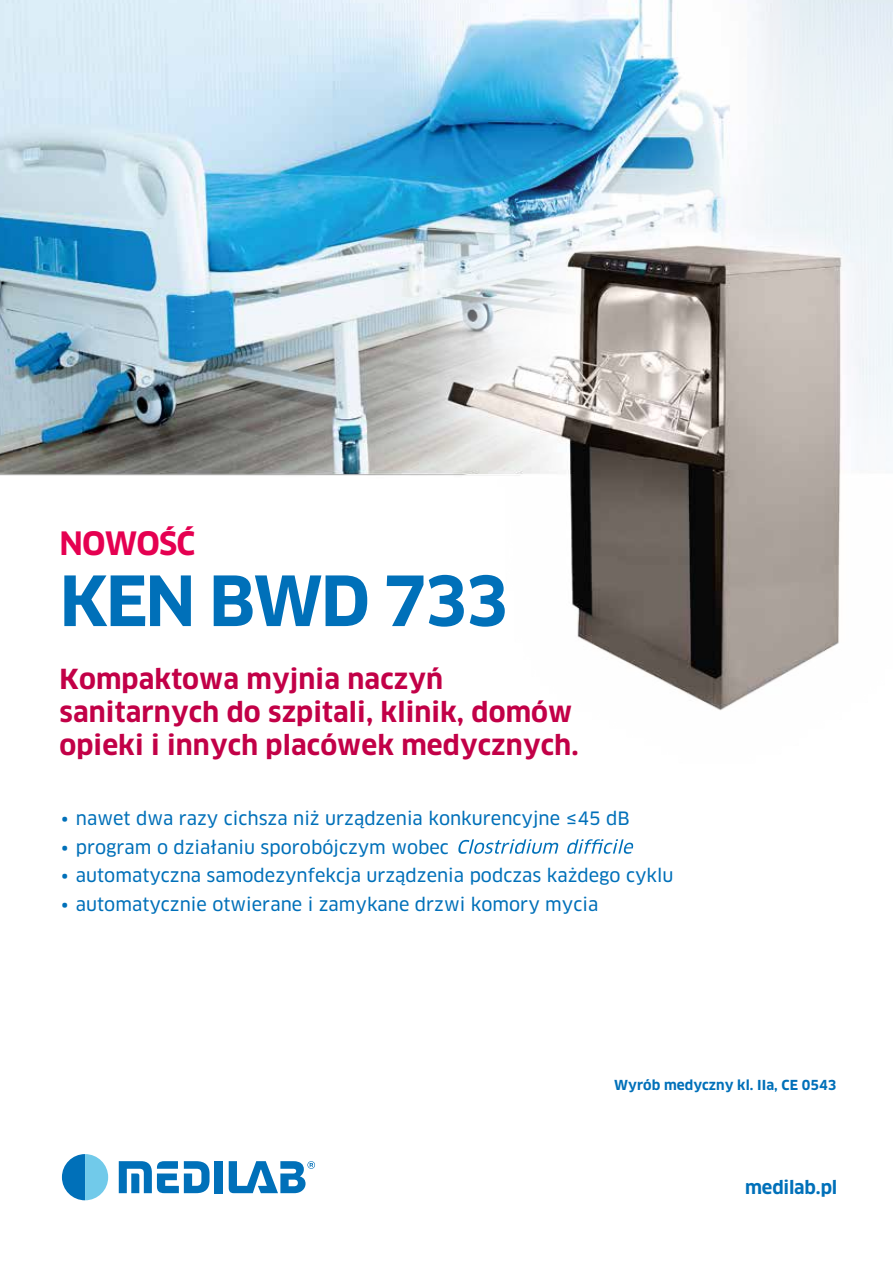
<style>
.page{position:relative;width:893px;height:1263px;background:#fff}
.page>*{position:absolute;margin:0;border:0;box-sizing:border-box;transform-origin:0 0}
.t1{font:700 67.5px "Clan Pro";letter-spacing:-.035em;color:#0070b9}
.t2{font:700 31.5px "Clan Pro";letter-spacing:-.03em;color:#e50051}
.t3{font:700 27px/33px "Clan Pro";letter-spacing:.005em;color:#c20047}
.t4{font:18px/28.5px "Clan Pro News";color:#0070b9}
.t5{font:700 18px "Clan Pro";letter-spacing:-.005em;color:#0070b9}
.t6{font:700 13.5px "Clan Pro";letter-spacing:.005em;color:#0070b9}
</style>
<div class="page">
<img style="left:0;top:0;width:893px;height:711px">
<svg style="left:62px;top:1154px;width:46px;height:46px"></svg>
<svg style="left:119px;top:1161px;width:91px;height:32px"></svg>
<div style="left:214px;top:1161px;width:9px;height:32px;background:#0070b9"></div>
<svg style="left:229px;top:1161px;width:86px;height:32px"></svg>
<svg style="left:458px;top:839px;width:101px;height:15px"></svg>
<svg style="left:567px;top:839px;width:67px;height:15px"></svg>
<h2 class="t2" style="left:60px;top:525px;width:137px">NOWOŚĆ</h2>
<h1 class="t1" style="left:60px;top:562px;width:450px">KEN BWD 733</h1>
<h3 class="t3" style="left:60px;top:662px;width:521px">Kompaktowa myjnia naczyń sanitarnych do szpitali, klinik, domów opieki i innych placówek medycznych.</h3>
<p class="t4" style="left:60px;top:804px;width:615px">∙ nawet dwa razy cichsza niż urządzenia konkurencyjne ≤45 dB<br>∙ program o działaniu sporobójczym wobec<br>∙ automatyczna samodezynfekcja urządzenia podczas każdego cyklu ∙ automatycznie otwierane i zamykane drzwi komory mycia</p>
<p class="t6" style="left:614px;top:1077px;width:224px">Wyrób medyczny kl. IIa, CE 0543</p>
<p class="t5" style="left:745px;top:1177px;width:94px">medilab.pl</p>
</div>
